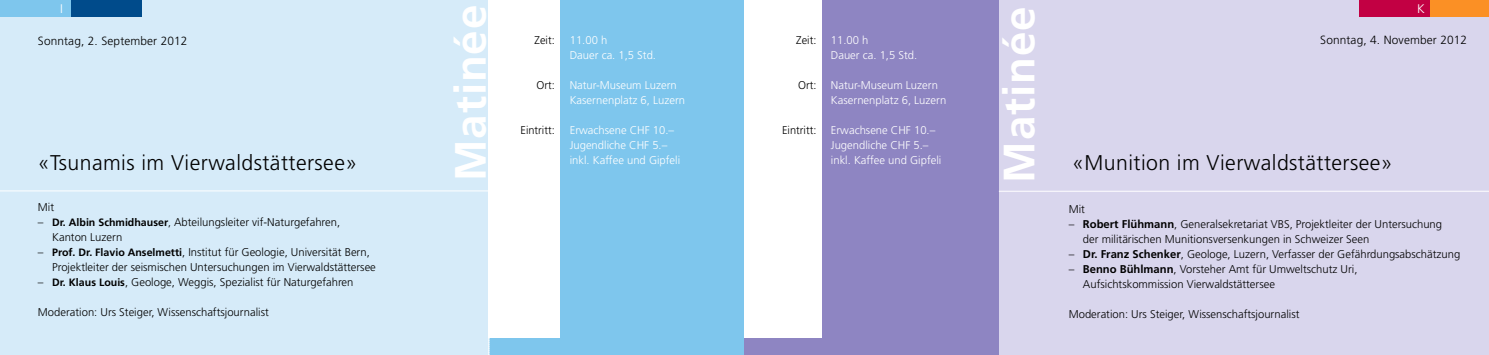
<style>
.page{position:relative;width:1489px;height:355px;background:#fff}
.page>*{position:absolute;margin:0;border:0;box-sizing:border-box;transform-origin:0 0}
.t1{font:700 43.88px "Frutiger";letter-spacing:.02em;color:#fff}
.t2{font:300 21.25px "Frutiger";letter-spacing:.02em;color:#000}
.t3{font:300 12.5px "Frutiger";color:#fff}
.t4{font:300 11.88px "Frutiger";letter-spacing:.01em;color:#000}
.t5{font:300 11.25px/15px "Frutiger";color:#000}
.t6{font:300 11.25px/15px "Frutiger";color:#fff}
.s1{font-weight:700;font-size:10.62px}
.s2{font-size:10.62px}
.s3{font-weight:700}
</style>
<div class="page">
<div style="left:994px;top:0;width:494px;height:354px;background:#d9d6ed"></div>
<div style="left:0;top:0;width:489px;height:354px;background:#d6ebf9"></div>
<div style="left:488px;top:0;width:256px;height:354px;background:#7ec6ed"></div>
<div style="left:488px;top:0;width:72px;height:337px;background:#fff"></div>
<div style="left:0;top:0;width:71px;height:16px;background:#7ec6ed"></div>
<div style="left:71px;top:0;width:71px;height:16px;background:#004b8b"></div>
<svg style="left:488px;top:337px;width:2px;height:18px"></svg>
<div style="left:744px;top:0;width:254px;height:354px;background:#8e85c2"></div>
<div style="left:744px;top:0;width:78px;height:337px;background:#fff"></div>
<div style="left:1429px;top:0;width:59px;height:16px;background:#fb9025"></div>
<hr style="left:998px;top:191px;width:490px;height:1px;background:#fff">
<div style="left:1358px;top:0;width:71px;height:16px;background:#c20043"></div>
<hr style="left:0;top:190px;width:489px;height:1px;background:#fff">
<p class="t3" style="left:1416px;top:2px;width:9px">K</p>
<p class="t3" style="left:60px;top:2px;width:4px">I</p>
<h1 class="t1" style="left:444px;top:181px;width:177px;rotate:-90deg">Matinée</h1>
<h1 class="t1" style="left:993px;top:182px;width:177px;rotate:-90deg">Matinée</h1>
<p class="t5" style="left:796px;top:33px;width:22px">Zeit:</p>
<p class="t4" style="left:1320px;top:34px;width:148px">Sonntag, 4. November 2012</p>
<p class="t5" style="left:798px;top:78px;width:20px">Ort:</p>
<p class="t5" style="left:782px;top:123px;width:36px">Eintritt:</p>
<p class="t6" style="left:830px;top:33px;width:88px">11.00 h<br>Dauer ca. 1,5 Std.</p>
<p class="t6" style="left:830px;top:78px;width:117px">Natur-Museum Luzern<br>Kasernenplatz 6, Luzern</p>
<p class="t6" style="left:830px;top:123px;width:112px">Erwachsene CHF 10.–<br>Jugendliche CHF 5.– inkl. Kaffee und Gipfeli</p>
<p class="t6" style="left:569px;top:33px;width:88px">11.00 h<br>Dauer ca. 1,5 Std.</p>
<p class="t6" style="left:569px;top:78px;width:117px">Natur-Museum Luzern<br>Kasernenplatz 6, Luzern</p>
<p class="t6" style="left:569px;top:123px;width:112px">Erwachsene CHF 10.–<br>Jugendliche CHF 5.– inkl. Kaffee und Gipfeli</p>
<p class="t4" style="left:38px;top:34px;width:151px">Sonntag, 2. September 2012</p>
<p class="t5" style="left:534px;top:33px;width:22px">Zeit:</p>
<p class="t5" style="left:536px;top:78px;width:20px">Ort:</p>
<p class="t5" style="left:520px;top:123px;width:36px">Eintritt:</p>
<h2 class="t2" style="left:38px;top:151px;width:321px">«Tsunamis im Vierwaldstättersee»</h2>
<h2 class="t2" style="left:1072px;top:151px;width:322px">«Munition im Vierwaldstättersee»</h2>
<p class="t5" style="left:38px;top:199px;width:18px">Mit</p>
<p class="t5" style="left:52px;top:214px;width:289px;text-indent:-14px">– <span class="s1">Dr. Albin Schmidhauser</span><span class="s2">,</span> Abteilungsleiter vif-Naturgefahren,<br>Kanton Luzern</p>
<p class="t5" style="left:52px;top:244px;width:325px;text-indent:-14px">– <span class="s1">Prof. Dr. Flavio Anselmetti</span>, Institut für Geologie, Universität Bern,<br>Projektleiter der seismischen Untersuchungen im Vierwaldstättersee</p>
<p class="t5" style="left:38px;top:274px;width:317px">– <span class="s1">Dr. Klaus Louis</span>, Geologe, Weggis, Spezialist für Naturgefahren</p>
<p class="t5" style="left:38px;top:304px;width:232px">Moderation: Urs Steiger, Wissenschaftsjournalist</p>
<p class="t5" style="left:1068px;top:201px;width:18px">Mit</p>
<p class="t5" style="left:1082px;top:216px;width:360px;text-indent:-14px">– <span class="s3">Robert Flühmann</span>, Generalsekretariat VBS, Projektleiter der Untersuchung der militärischen Munitionsversenkungen in Schweizer Seen</p>
<p class="t5" style="left:1068px;top:246px;width:393px">– <span class="s3">Dr. Franz Schenker</span>, Geologe, Luzern, Verfasser der Gefährdungsabschätzung</p>
<p class="t5" style="left:1082px;top:261px;width:276px;text-indent:-14px">– <span class="s3">Benno Bühlmann</span>, Vorsteher Amt für Umweltschutz Uri,<br>Aufsichtskommission Vierwaldstättersee</p>
<p class="t5" style="left:1068px;top:306px;width:232px">Moderation: Urs Steiger, Wissenschaftsjournalist</p>
</div>
